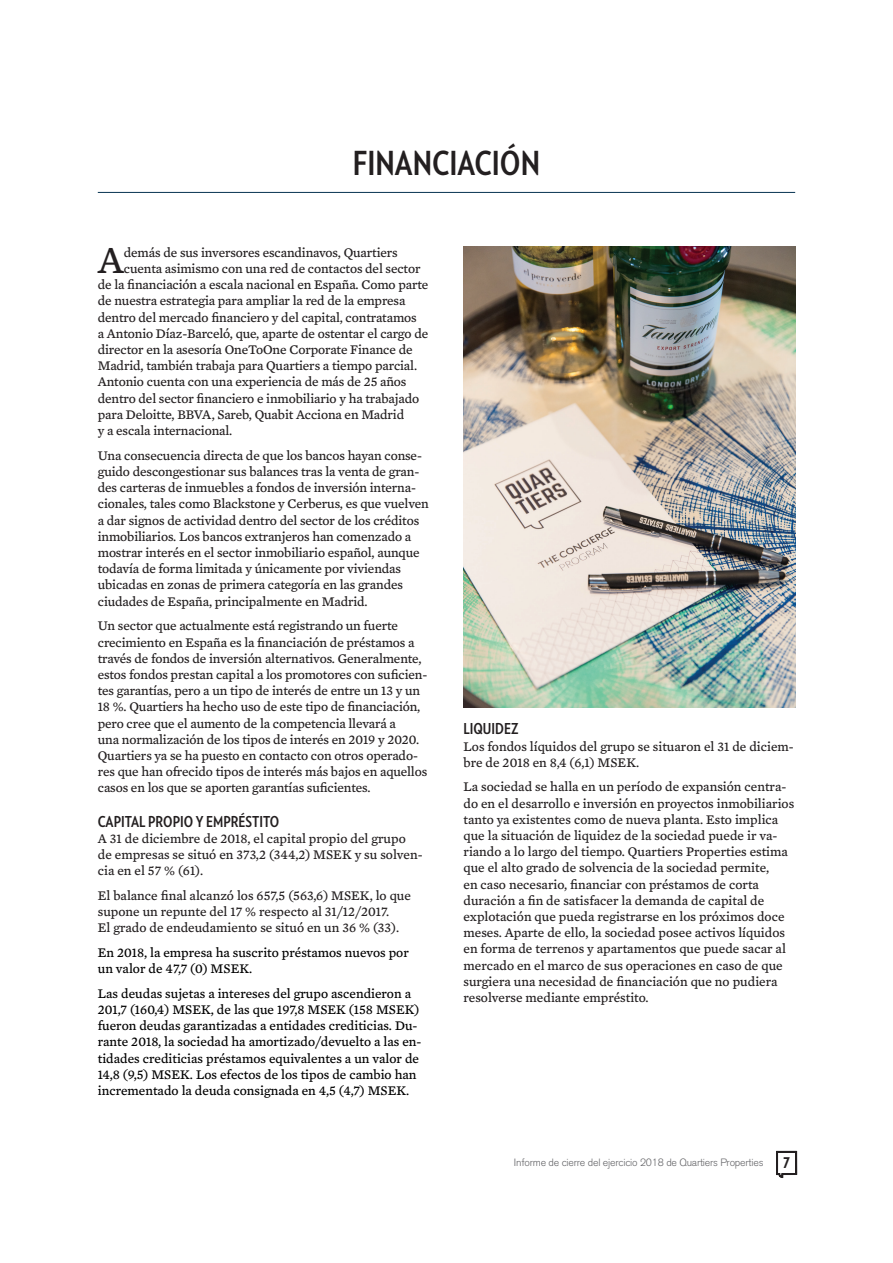
<style>
.page{position:relative;width:893px;height:1263px;background:#fff}
.page>*{position:absolute;margin:0;border:0;box-sizing:border-box;transform-origin:0 0}
.t1{font:39px "Mercury Text G4";color:#231f20}
.t2{font:700 33px "Verlag Condensed";color:#231f20}
.t3{font:700 15px "Verlag Condensed";color:#231f20}
.t4{font:13.5px/16.2px "Mercury Text G4";letter-spacing:-.01em;color:#231f20}
.t5{font:13.5px/16.2px "Mercury Text G4";color:#000}
.t6{font:13.5px "Norwester";color:#231f20}
.t7{font:300 10.5px "Akzidenz Grotesk BE";letter-spacing:-.02em;color:#636366}
</style>
<div class="page">
<hr style="left:98px;top:192px;width:697px;height:1px;background:#073351">
<svg style="left:776px;top:1150px;width:22px;height:28px"></svg>
<img style="left:463px;top:246px;width:332px;height:461px">
<h2 class="t2" style="left:353px;top:138px;width:189px">FINANCIACIÓN</h2>
<h1 class="t1" style="left:98px;top:231px;width:28px">A</h1>
<p class="t4" style="left:124px;top:243px;width:275px">demás de sus inversores escandinavos, Quartiers</p>
<p class="t4" style="left:124px;top:260px;width:298px">cuenta asimismo con una red de contactos del sector</p>
<p class="t4" style="left:98px;top:276px;width:332px">de la financiación a escala nacional en España. Como parte</p>
<p class="t4" style="left:98px;top:292px;width:309px">de nuestra estrategia para ampliar la red de la empresa</p>
<p class="t4" style="left:98px;top:308px;width:320px">dentro del mercado financiero y del capital, contratamos</p>
<p class="t4" style="left:98px;top:324px;width:332px">a Antonio Díaz-Barceló, que, aparte de ostentar el cargo de</p>
<p class="t4" style="left:98px;top:341px;width:316px">director en la asesoría OneToOne Corporate Finance de</p>
<p class="t4" style="left:98px;top:357px;width:321px">Madrid, también trabaja para Quartiers a tiempo parcial.</p>
<p class="t4" style="left:98px;top:373px;width:310px">Antonio cuenta con una experiencia de más de 25 años</p>
<p class="t4" style="left:98px;top:389px;width:323px">dentro del sector financiero e inmobiliario y ha trabajado</p>
<p class="t4" style="left:98px;top:405px;width:308px">para Deloitte, BBVA, Sareb, Quabit Acciona en Madrid</p>
<p class="t4" style="left:98px;top:422px;width:136px">y a escala internacional.</p>
<p class="t4" style="left:98px;top:446px;width:333px">Una consecuencia directa de que los bancos hayan conse&shy;guido descongestionar sus balances tras la venta de gran&shy;des carteras de inmuebles a fondos de inversión interna&shy;cionales, tales como Blackstone y Cerberus, es que vuelven a dar signos de actividad dentro del sector de los créditos inmobiliarios. Los bancos extranjeros han comenzado a mostrar interés en el sector inmobiliario español, aunque todavía de forma limitada y únicamente por viviendas ubicadas en zonas de primera categoría en las grandes ciudades de España, principalmente en Madrid.</p>
<p class="t4" style="left:98px;top:617px;width:331px">Un sector que actualmente está registrando un fuerte crecimiento en España es la financiación de préstamos a través de fondos de inversión alternativos. Generalmente, estos fondos prestan capital a los promotores con suficien&shy;tes garantías, pero a un tipo de interés de entre un 13 y un 18 %. Quartiers ha hecho uso de este tipo de financiación, pero cree que el aumento de la competencia llevará a<br>una normalización de los tipos de interés en 2019 y 2020.<br>Quartiers ya se ha puesto en contacto con otros operado&shy;res que han ofrecido tipos de interés más bajos en aquellos casos en los que se aporten garantías suficientes.</p>
<p class="t3" style="left:98px;top:810px;width:183px">CAPITAL PROPIO Y EMPRÉSTITO</p>
<p class="t4" style="left:98px;top:829px;width:326px">A 31 de diciembre de 2018, el capital propio del grupo de empresas se situó en 373,2 (344,2) MSEK y su solven&shy;cia en el 57 % (61).</p>
<p class="t4" style="left:98px;top:886px;width:315px">El balance final alcanzó los 657,5 (563,6) MSEK, lo que supone un repunte del 17 % respecto al 31/12/2017.<br>El grado de endeudamiento se situó en un 36 % (33).</p>
<p class="t5" style="left:98px;top:944px;width:313px">En 2018, la empresa ha suscrito préstamos nuevos por un valor de 47,7 (0) MSEK.</p>
<p class="t5" style="left:98px;top:984px;width:325px">Las deudas sujetas a intereses del grupo ascendieron a 201,7 (160,4) MSEK, de las que 197,8 MSEK (158 MSEK) fueron deudas garantizadas a entidades crediticias. Du&shy;rante 2018, la sociedad ha amortizado/devuelto a las en&shy;tidades crediticias préstamos equivalentes a un valor de 14,8 (9,5) MSEK. Los efectos de los tipos de cambio han incrementado la deuda consignada en 4,5 (4,7) MSEK.</p>
<p class="t3" style="left:463px;top:718px;width:56px">LIQUIDEZ</p>
<p class="t4" style="left:463px;top:737px;width:332px">Los fondos líquidos del grupo se situaron el 31 de diciem&shy;bre de 2018 en 8,4 (6,1) MSEK.</p>
<p class="t4" style="left:463px;top:778px;width:332px">La sociedad se halla en un período de expansión centra&shy;do en el desarrollo e inversión en proyectos inmobiliarios tanto ya existentes como de nueva planta. Esto implica que la situación de liquidez de la sociedad puede ir va&shy;riando a lo largo del tiempo. Quartiers Properties estima que el alto grado de solvencia de la sociedad permite,<br>en caso necesario, financiar con préstamos de corta duración a fin de satisfacer la demanda de capital de explotación que pueda registrarse en los próximos doce meses. Aparte de ello, la sociedad posee activos líquidos en forma de terrenos y apartamentos que puede sacar al mercado en el marco de sus operaciones en caso de que surgiera una necesidad de financiación que no pudiera resolverse mediante empréstito.</p>
<p class="t7" style="left:514px;top:1157px;width:251px">Informe de cierre del ejercicio 2018 de Quartiers Properties</p>
<p class="t6" style="left:783px;top:1156px;width:9px">7</p>
</div>
